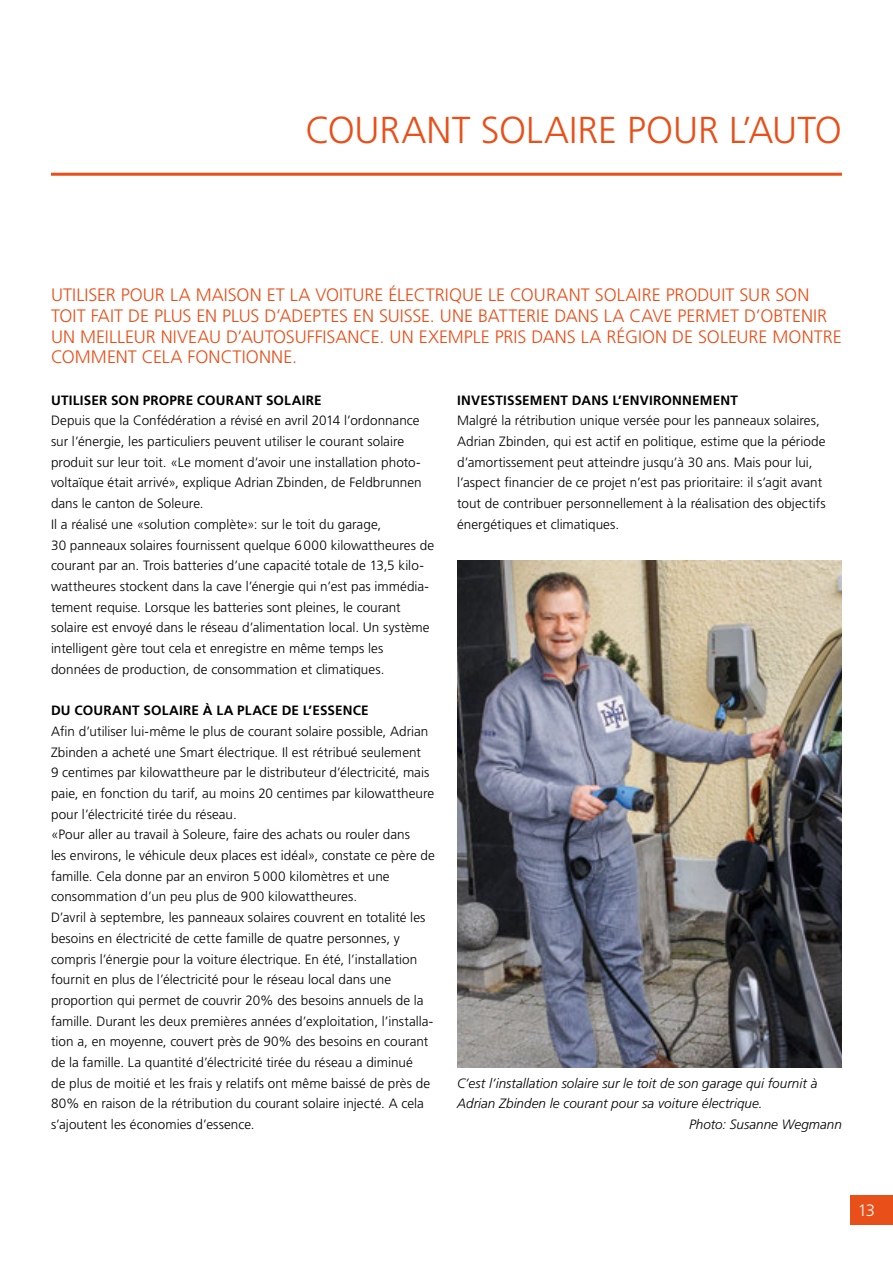
<style>
.page{position:relative;width:893px;height:1263px;background:#fff}
.page>*{position:absolute;margin:0;border:0;box-sizing:border-box;transform-origin:0 0}
.t1{font:300 37.5px "Frutiger LT Std";color:#e94f18}
.t2{font:300 18px/20.7px "Frutiger LT Std";color:#e94f18}
.t3{font:300 16.5px "Frutiger LT Std";color:#fff}
.t4{font:300 13.5px/20.7px "Frutiger LT Std";letter-spacing:.005em;color:#000}
.t5{font:italic 300 13.5px "Frutiger LT Std";color:#000}
.t6{font:700 13.5px "Frutiger LT Std";letter-spacing:.015em;color:#000}
</style>
<div class="page">
<div style="left:850px;top:1195px;width:43px;height:30px;background:#e94f18"></div>
<hr style="left:51px;top:173px;width:791px;height:3px;background:#e94f18">
<img style="left:457px;top:561px;width:385px;height:506px">
<h1 class="t1" style="left:305px;top:109px;width:538px">COURANT SOLAIRE POUR L’AUTO</h1>
<p class="t2" style="left:51px;top:285px;width:792px">UTILISER POUR LA MAISON ET LA VOITURE ÉLECTRIQUE LE COURANT SOLAIRE PRODUIT SUR SON TOIT FAIT DE PLUS EN PLUS D’ADEPTES EN SUISSE. UNE BATTERIE DANS LA CAVE PERMET D’OBTENIR UN MEILLEUR NIVEAU D’AUTOSUFFISANCE. UN EXEMPLE PRIS DANS LA RÉGION DE SOLEURE MONTRE COMMENT CELA FONCTIONNE.</p>
<p class="t6" style="left:51px;top:392px;width:272px">UTILISER SON PROPRE COURANT SOLAIRE</p>
<p class="t4" style="left:51px;top:410px;width:385px">Depuis que la Confédération a révisé en avril 2014 l’ordonnance sur l’énergie, les particuliers peuvent utiliser le courant solaire produit sur leur toit. «Le moment d’avoir une installation photo&shy;voltaïque était arrivé», explique Adrian Zbinden, de Feldbrunnen dans le canton de Soleure.<br>Il a réalisé une «solution complète»: sur le toit du garage,<br>30 panneaux solaires fournissent quelque 6000 kilowattheures de courant par an. Trois batteries d’une capacité totale de 13,5 kilo&shy;wattheures stockent dans la cave l’énergie qui n’est pas immédia&shy;tement requise. Lorsque les batteries sont pleines, le courant solaire est envoyé dans le réseau d’alimentation local. Un système intelligent gère tout cela et enregistre en même temps les données de production, de consommation et climatiques.</p>
<p class="t6" style="left:51px;top:702px;width:319px">DU COURANT SOLAIRE À LA PLACE DE L’ESSENCE</p>
<p class="t4" style="left:51px;top:721px;width:385px">Afin d’utiliser lui-même le plus de courant solaire possible, Adrian Zbinden a acheté une Smart électrique. Il est rétribué seulement<br>9 centimes par kilowattheure par le distributeur d’électricité, mais paie, en fonction du tarif, au moins 20 centimes par kilowattheure pour l’électricité tirée du réseau.<br>«Pour aller au travail à Soleure, faire des achats ou rouler dans<br>les environs, le véhicule deux places est idéal», constate ce père de famille. Cela donne par an environ 5000 kilomètres et une consommation d’un peu plus de 900 kilowattheures.<br>D’avril à septembre, les panneaux solaires couvrent en totalité les besoins en électricité de cette famille de quatre personnes, y compris l’énergie pour la voiture électrique. En été, l’installation fournit en plus de l’électricité pour le réseau local dans une proportion qui permet de couvrir 20% des besoins annuels de la famille. Durant les deux premières années d’exploitation, l’installa&shy;tion a, en moyenne, couvert près de 90% des besoins en courant de la famille. La quantité d’électricité tirée du réseau a diminué<br>de plus de moitié et les frais y relatifs ont même baissé de près de 80% en raison de la rétribution du courant solaire injecté. A cela s’ajoutent les économies d’essence.</p>
<p class="t6" style="left:457px;top:392px;width:282px">INVESTISSEMENT DANS L’ENVIRONNEMENT</p>
<p class="t4" style="left:457px;top:410px;width:370px">Malgré la rétribution unique versée pour les panneaux solaires, Adrian Zbinden, qui est actif en politique, estime que la période d’amortissement peut atteindre jusqu’à 30 ans. Mais pour lui, l’aspect financier de ce projet n’est pas prioritaire: il s’agit avant tout de contribuer personnellement à la réalisation des objectifs énergétiques et climatiques.</p>
<p class="t5" style="left:457px;top:1075px;width:362px">C’est l’installation solaire sur le toit de son garage qui fournit à</p>
<p class="t5" style="left:457px;top:1096px;width:307px">Adrian Zbinden le courant pour sa voiture électrique.</p>
<p class="t5" style="left:689px;top:1117px;width:154px">Photo: Susanne Wegmann</p>
<p class="t3" style="left:858px;top:1201px;width:19px">13</p>
</div>
